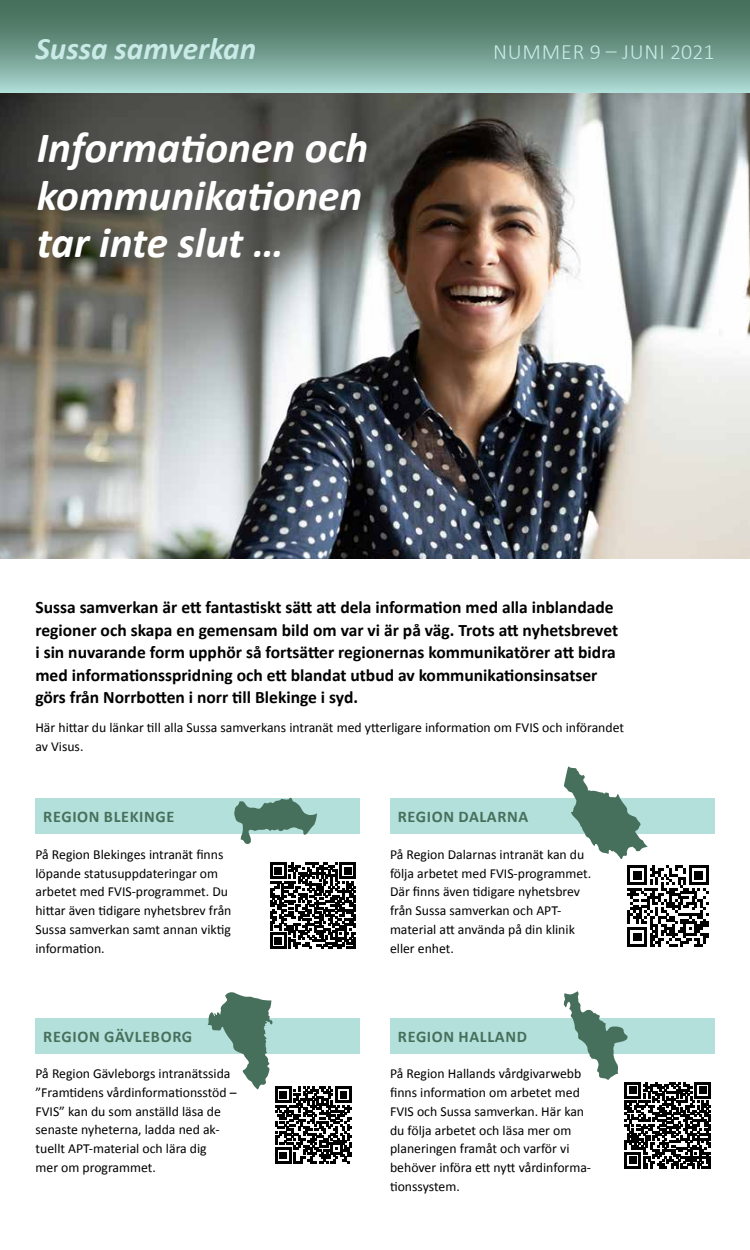
<style>
.page{position:relative;width:750px;height:1250px;background:#fff}
.page>*{position:absolute;margin:0;border:0;box-sizing:border-box;transform-origin:0 0}
.t1{font:italic 700 43.25px/47.4px "Calibri";color:#fff}
.t2{font:italic 700 31.25px "Calibri";color:#c9eae6}
.t3{font:300 21.88px "Calibri";letter-spacing:.04em;color:#c9eae6}
.t4{font:700 17.5px/22.5px "Calibri";color:#000}
.t5{font:700 16.25px "Calibri";letter-spacing:.04em;color:#47705c}
.t6{font:13.75px/18.8px "Calibri";color:#000}
</style>
<div class="page">
<img style="left:0;top:92px;width:750px;height:467px">
<div style="left:0;top:0;width:750px;height:92px;background:linear-gradient(to bottom,#38604a,#a3d0c9)"></div>
<svg style="left:270px;top:863px;width:86px;height:86px"></svg>
<div style="left:35px;top:799px;width:325px;height:35px;background:#b3e0db"></div>
<div style="left:36px;top:1018px;width:324px;height:35px;background:#b3e0db"></div>
<div style="left:390px;top:799px;width:324px;height:35px;background:#b3e0db"></div>
<div style="left:390px;top:1018px;width:325px;height:35px;background:#b3e0db"></div>
<svg style="left:234px;top:798px;width:83px;height:46px"></svg>
<svg style="left:564px;top:766px;width:84px;height:93px"></svg>
<svg style="left:627px;top:866px;width:82px;height:81px"></svg>
<svg style="left:208px;top:992px;width:144px;height:172px"></svg>
<svg style="left:564px;top:991px;width:147px;height:177px"></svg>
<h2 class="t2" style="left:35px;top:29px;width:222px">Sussa samverkan</h2>
<h3 class="t3" style="left:493px;top:38px;width:223px">NUMMER 9 – JUNI 2021</h3>
<h1 class="t1" style="left:37px;top:124px;width:333px">Informationen och kommunikationen tar inte slut …</h1>
<p class="t4" style="left:35px;top:596px;width:584px">Sussa samverkan är ett fantastiskt sätt att dela information med alla inblandade regioner och skapa en gemensam bild om var vi är på väg. Trots att nyhetsbrevet i sin nuvarande form upphör så fortsätter regionernas kommunikatörer att bidra med informationsspridning och ett blandat utbud av kommunikationsinsatser görs från Norrbotten i norr till Blekinge i syd.</p>
<p class="t6" style="left:35px;top:718px;width:590px">Här hittar du länkar till alla Sussa samverkans intranät med ytterligare information om FVIS och införandet av Visus.</p>
<p class="t5" style="left:43px;top:807px;width:133px">REGION BLEKINGE</p>
<p class="t6" style="left:35px;top:845px;width:198px">På Region Blekinges intranät finns löpande statusuppdateringar om arbetet med FVIS-programmet. Du hittar även tidigare nyhetsbrev från<br>Sussa samverkan samt annan viktig information.</p>
<p class="t5" style="left:43px;top:1026px;width:151px">REGION GÄVLEBORG</p>
<p class="t6" style="left:36px;top:1064px;width:203px">På Region Gävleborgs intranätssida ”Framtidens vårdinformationsstöd –<br>FVIS” kan du som anställd läsa de senaste nyheterna, ladda ned ak&shy;tuellt APT-material och lära dig<br>mer om programmet.</p>
<p class="t5" style="left:398px;top:807px;width:132px">REGION DALARNA</p>
<p class="t6" style="left:390px;top:845px;width:203px">På Region Dalarnas intranät kan du följa arbetet med FVIS-programmet.<br>Där finns även tidigare nyhetsbrev från Sussa samverkan och APT&shy;material att använda på din klinik eller enhet.</p>
<p class="t5" style="left:398px;top:1026px;width:131px">REGION HALLAND</p>
<p class="t6" style="left:390px;top:1064px;width:203px">På Region Hallands vårdgivarwebb finns information om arbetet med<br>FVIS och Sussa samverkan. Här kan du följa arbetet och läsa mer om planeringen framåt och varför vi behöver införa ett nytt vårdinforma&shy;tionssystem.</p>
</div>
